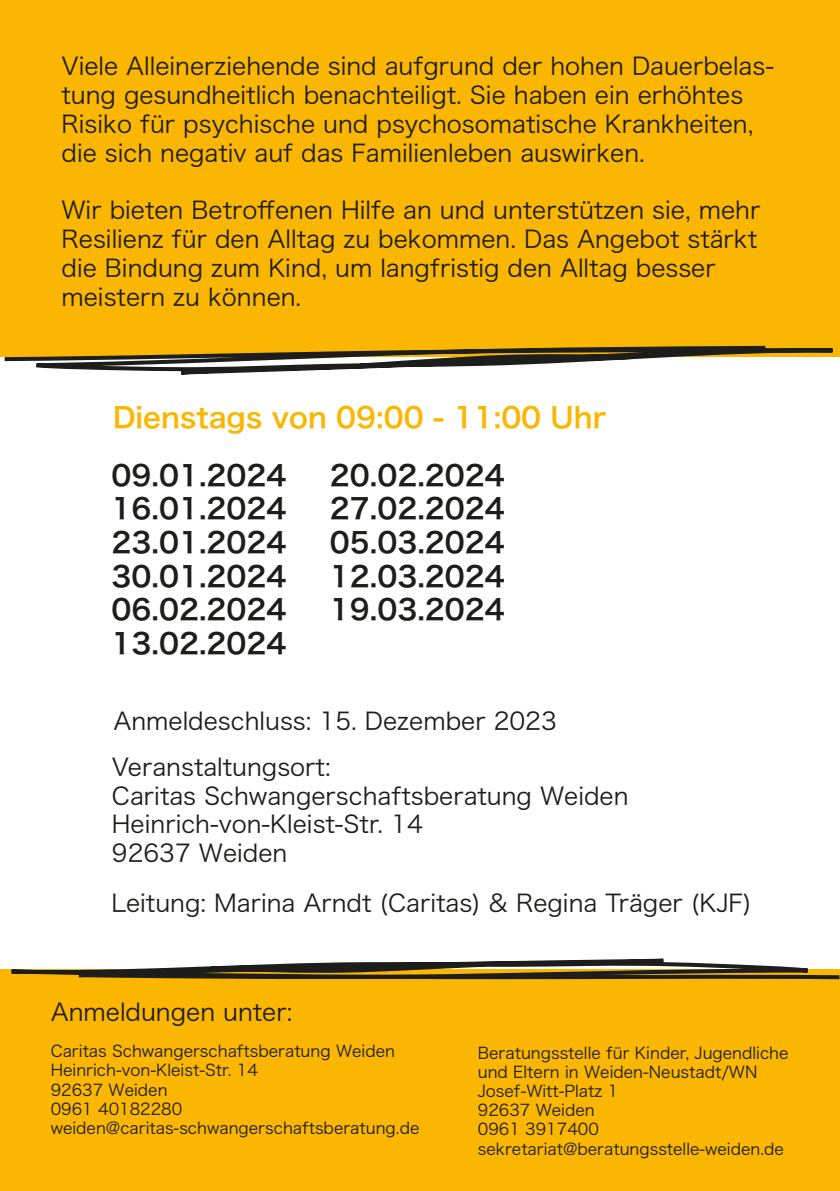
<style>
.page{position:relative;width:840px;height:1191px;background:#fff}
.page>*{position:absolute;margin:0;border:0;box-sizing:border-box;transform-origin:0 0}
.t1{font:28px/33.6px "Hiragino Sans W6";color:#1d1d1b;text-align:justify}
.t2{font:28px "Hiragino Sans W6";color:#fab600}
.t3{font:24px/28.8px "Hiragino Sans W3";color:#1d1d1b}
.t4{font:16px/19.2px "Hiragino Sans W3";color:#1d1d1b}
</style>
<div class="page">
<div style="left:0;top:0;width:839px;height:1191px;background:#fab600"></div>
<div style="left:0;top:357px;width:839px;height:611px;background:#fff"></div>
<svg style="left:4px;top:345px;width:829px;height:30px"></svg>
<svg style="left:8px;top:958px;width:831px;height:22px"></svg>
<p class="t3" style="left:61px;top:50px;width:713px">Viele Alleinerziehende sind aufgrund der hohen Dauerbelas&shy;tung gesundheitlich benachteiligt. Sie haben ein erhöhtes Risiko für psychische und psychosomatische Krankheiten, die sich negativ auf das Familienleben auswirken.</p>
<p class="t3" style="left:61px;top:194px;width:700px">Wir bieten Betroffenen Hilfe an und unterstützen sie, mehr Resilienz für den Alltag zu bekommen. Das Angebot stärkt die Bindung zum Kind, um langfristig den Alltag besser meistern zu können.</p>
<p class="t2" style="left:113px;top:392px;width:494px">Dienstags von 09:00 - 11:00 Uhr</p>
<p class="t1" style="left:111px;top:457px;width:176px">09.01.2024<br>16.01.2024<br>23.01.2024<br>30.01.2024<br>06.02.2024<br>13.02.2024</p>
<p class="t1" style="left:330px;top:457px;width:176px">20.02.2024<br>27.02.2024<br>05.03.2024<br>12.03.2024<br>19.03.2024</p>
<p class="t3" style="left:113px;top:705px;width:444px">Anmeldeschluss: 15. Dezember 2023</p>
<p class="t3" style="left:112px;top:750px;width:518px">Veranstaltungsort:<br>Caritas Schwangerschaftsberatung Weiden<br>Heinrich-von-Kleist-Str. 14<br>92637 Weiden</p>
<p class="t3" style="left:111px;top:887px;width:641px">Leitung: Marina Arndt (Caritas) &amp; Regina Träger (KJF)</p>
<p class="t3" style="left:51px;top:996px;width:243px">Anmeldungen unter:</p>
<p class="t4" style="left:51px;top:1040px;width:370px">Caritas Schwangerschaftsberatung Weiden<br>Heinrich-von-Kleist-Str. 14<br>92637 Weiden<br>0961 40182280 weiden@caritas-schwangerschaftsberatung.de</p>
<p class="t4" style="left:477px;top:1042px;width:312px">Beratungsstelle für Kinder, Jugendliche und Eltern in Weiden-Neustadt/WN<br>Josef-Witt-Platz 1<br>92637 Weiden<br>0961 3917400 sekretariat@beratungsstelle-weiden.de</p>
</div>
